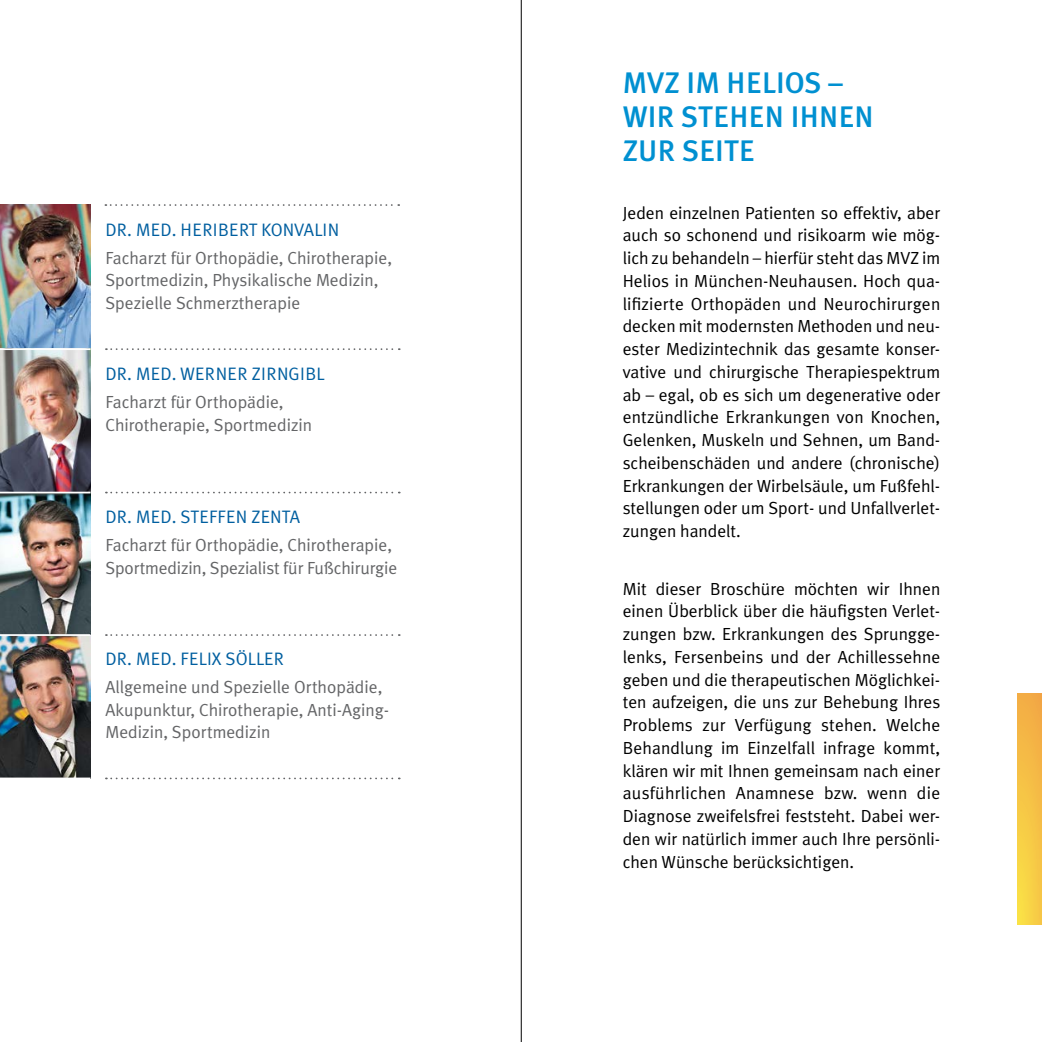
<style>
.page{position:relative;width:1042px;height:1042px;background:#fff}
.page>*{position:absolute;margin:0;border:0;box-sizing:border-box;transform-origin:0 0}
.t1{font:29.75px/34.1px "Meta Plus Medium Caps";letter-spacing:.005em;color:#0090d1}
.t2{font:18.03px "Meta Plus Normal";letter-spacing:.015em;color:#005fa0}
.t3{font:17.5px/22.8px "Meta Plus Normal";color:#000;text-align:justify}
.t4{font:17.5px/22.8px "Meta Plus Normal";color:#646567}
</style>
<div class="page">
<div style="left:1017px;top:693px;width:25px;height:231px;background:linear-gradient(to bottom,#f3ac45,#f9da46)"></div>
<svg style="left:105px;top:204px;width:294px;height:2px"></svg>
<svg style="left:106px;top:348px;width:294px;height:2px"></svg>
<svg style="left:106px;top:492px;width:294px;height:1px"></svg>
<svg style="left:106px;top:634px;width:294px;height:2px"></svg>
<svg style="left:106px;top:777px;width:294px;height:2px"></svg>
<img style="left:0;top:205px;width:91px;height:572px">
<hr style="left:0;top:634px;width:91px;height:2px;background:#fff">
<hr style="left:0;top:492px;width:91px;height:1px;background:#fff">
<hr style="left:0;top:348px;width:91px;height:2px;background:#fff">
<hr style="left:521px;top:0;width:1px;height:1042px;background:#000">
<p class="t2" style="left:105px;top:219px;width:235px">DR. MED. HERIBERT KONVALIN</p>
<p class="t4" style="left:105px;top:246px;width:288px">Facharzt für Orthopädie, Chirotherapie,<br>Sportmedizin, Physikalische Medizin,<br>Spezielle Schmerztherapie</p>
<p class="t2" style="left:105px;top:363px;width:221px">DR. MED. WERNER ZIRNGIBL</p>
<p class="t4" style="left:105px;top:390px;width:208px">Facharzt für Orthopädie,<br>Chirotherapie, Sportmedizin</p>
<p class="t2" style="left:105px;top:507px;width:196px">DR. MED. STEFFEN ZENTA</p>
<p class="t4" style="left:105px;top:533px;width:293px">Facharzt für Orthopädie, Chirotherapie,<br>Sportmedizin, Spezialist für Fußchirurgie</p>
<p class="t2" style="left:105px;top:648px;width:180px">DR. MED. FELIX SÖLLER</p>
<p class="t4" style="left:105px;top:675px;width:285px">Allgemeine und Spezielle Orthopädie,<br>Akupunktur, Chirotherapie, Anti-Aging-<br>Medizin, Sportmedizin</p>
<h1 class="t1" style="left:623px;top:65px;width:253px">MVZ IM HELIOS –<br>WIR STEHEN IHNEN<br>ZUR SEITE</h1>
<p class="t3" style="left:623px;top:201px;width:319px">Jeden einzelnen Patienten so effektiv, aber auch so schonend und risikoarm wie mög&shy;lich zu behandeln – hierfür steht das MVZ im Helios in München-Neuhausen. Hoch qua&shy;lifizierte Orthopäden und Neurochirurgen decken mit modernsten Methoden und neu&shy;ester Medizintechnik das gesamte konser&shy;vative und chirurgische Therapiespektrum ab – egal, ob es sich um degenerative oder entzündliche Erkrankungen von Knochen, Gelenken, Muskeln und Sehnen, um Band&shy;scheibenschäden und andere (chronische)<br>Erkrankungen der Wirbelsäule, um Fußfehl&shy;stellungen oder um Sport- und Unfallverlet&shy;zungen handelt.</p>
<p class="t3" style="left:623px;top:577px;width:319px">Mit dieser Broschüre möchten wir Ihnen einen Überblick über die häufigsten Verlet&shy;zungen bzw. Erkrankungen des Sprungge&shy;lenks, Fersenbeins und der Achillessehne geben und die therapeutischen Möglichkei&shy;ten aufzeigen, die uns zur Behebung Ihres Problems zur Verfügung stehen. Welche Behandlung im Einzelfall infrage kommt, klären wir mit Ihnen gemeinsam nach einer ausführlichen Anamnese bzw. wenn die Diagnose zweifelsfrei feststeht. Dabei wer&shy;den wir natürlich immer auch Ihre persönli&shy;chen Wünsche berücksichtigen.</p>
</div>
